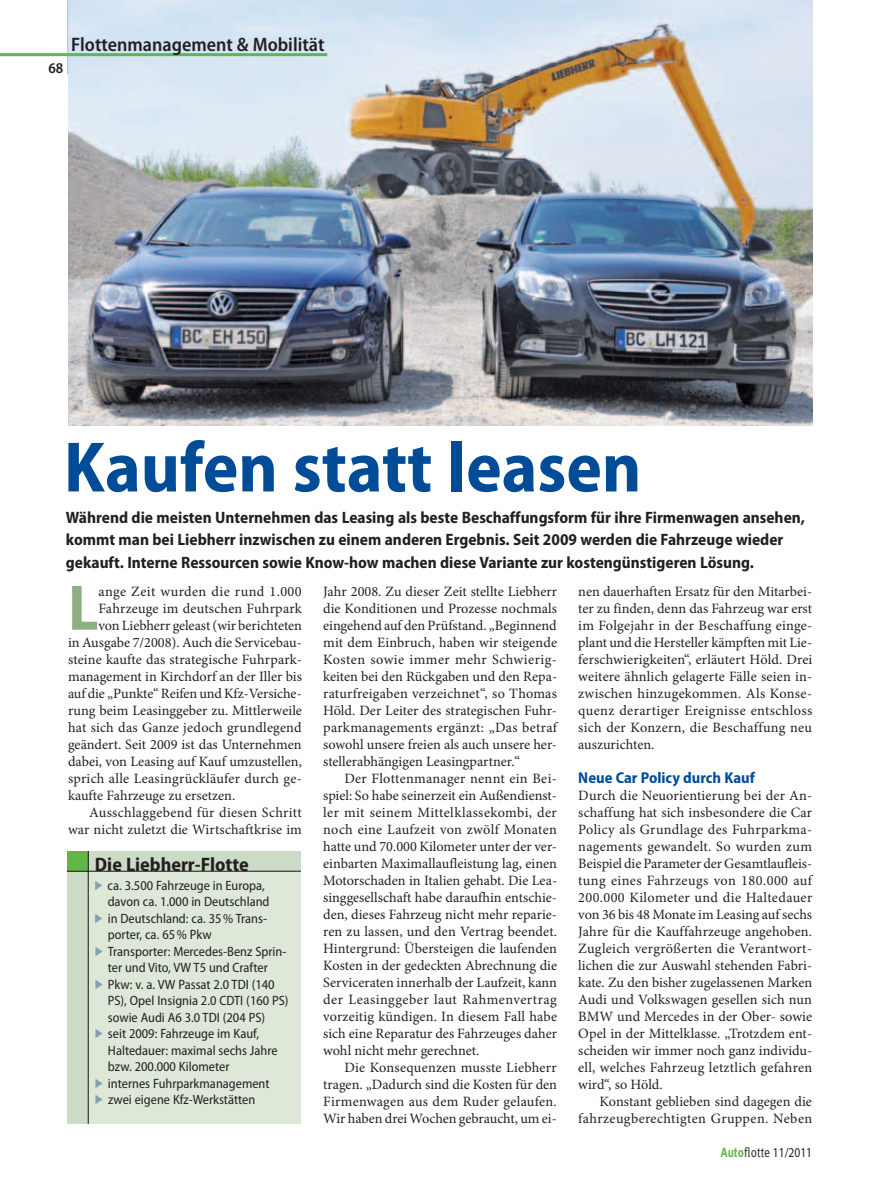
<style>
.page{position:relative;width:893px;height:1187px;background:#fff}
.page>*{position:absolute;margin:0;border:0;box-sizing:border-box;transform-origin:0 0}
.t1{font:700 semi-condensed 72px "Myriad Pro";color:#014c97}
.t2{font:700 semi-condensed 64.65px "Myriad Pro";color:#8cb081}
.t3{font:600 semi-condensed 19.5px "Myriad Pro";color:#231f20}
.t4{font:700 semi-condensed 19.5px "Myriad Pro";color:#231f20}
.t5{font:700 semi-condensed 16.5px/22.5px "Myriad Pro";color:#231f20}
.t6{font:700 semi-condensed 15.75px "Myriad Pro";color:#014c97}
.t7{font:600 semi-condensed 15px "Myriad Pro";color:#231f20}
.t8{font:14.25px/17px "Minion Pro";letter-spacing:.005em;color:#231f20;text-align:justify}
.t9{font:14.25px "Minion Pro";letter-spacing:.03em;color:#231f20}
.t10{font:semi-condensed 13.5px/16.5px "Myriad Pro";color:#231f20}
.t11{font:13.5px "Myriad Pro";color:#231f20;scale:.85 1}
.s1{font-family:"Meta OT";font-weight:700;color:#60b745}
.s2{font-family:"Meta OT"}
</style>
<div class="page">
<img style="left:68px;top:0;width:744px;height:425px">
<div style="left:67px;top:850px;width:234px;height:273px;background:#cbdbc5"></div>
<div style="left:88px;top:872px;width:213px;height:251px;background:#dde8d8"></div>
<div style="left:67px;top:850px;width:21px;height:21px;background:#60b745"></div>
<hr style="left:88px;top:850px;width:1px;height:273px;background:#231f20">
<hr style="left:67px;top:870px;width:234px;height:1px;background:#231f20">
<hr style="left:67px;top:0;width:1px;height:74px;background:#b1bec6">
<hr style="left:0;top:53px;width:327px;height:3px;background:#60b745">
<p class="t7" style="left:48px;top:60px;width:16px">68</p>
<h3 class="t3" style="left:71px;top:33px;width:255px">Flottenmanagement &amp; Mobilität</h3>
<h1 class="t1" style="left:64px;top:427px;width:579px">Kaufen statt leasen</h1>
<p class="t5" style="left:66px;top:506px;width:741px">Während die meisten Unternehmen das Leasing als beste Beschaffungsform für ihre Firmenwagen ansehen, kommt man bei Liebherr inzwischen zu einem anderen Ergebnis. Seit 2009 werden die Fahrzeuge wieder gekauft. Interne Ressourcen sowie Know-how machen diese Variante zur kostengünstigeren Lösung.</p>
<h2 class="t2" style="left:68px;top:571px;width:32px">L</h2>
<p class="t9" style="left:99px;top:581px;width:205px">ange Zeit wurden die rund 1.000</p>
<p class="t8" style="left:99px;top:599px;width:205px">Fahrzeuge im deutschen Fuhrpark</p>
<p class="t8" style="left:99px;top:616px;width:205px">von Liebherr geleast (wir berichteten</p>
<p class="t8" style="left:68px;top:633px;width:235px">in Ausgabe 7/2008). Auch die Servicebau-</p>
<p class="t8" style="left:68px;top:650px;width:235px">steine kaufte das strategische Fuhrpark-</p>
<p class="t8" style="left:68px;top:667px;width:235px">management in Kirchdorf an der Iller bis</p>
<p class="t8" style="left:68px;top:684px;width:235px">auf die „Punkte“ Reifen und Kfz-Versiche-</p>
<p class="t8" style="left:68px;top:701px;width:235px">rung beim Leasinggeber zu. Mittlerweile</p>
<p class="t8" style="left:68px;top:718px;width:235px">hat sich das Ganze jedoch grundlegend</p>
<p class="t8" style="left:68px;top:735px;width:235px">geändert. Seit 2009 ist das Unternehmen</p>
<p class="t8" style="left:68px;top:752px;width:235px">dabei, von Leasing auf Kauf umzustellen,</p>
<p class="t8" style="left:68px;top:769px;width:235px">sprich alle Leasingrückläufer durch ge-</p>
<p class="t8" style="left:68px;top:786px;width:169px">kaufte Fahrzeuge zu ersetzen.</p>
<p class="t8" style="left:89px;top:804px;width:214px">Ausschlaggebend für diesen Schritt</p>
<p class="t8" style="left:68px;top:821px;width:235px">war nicht zuletzt die Wirtschaftkrise im</p>
<h3 class="t4" style="left:95px;top:854px;width:155px">Die Liebherr-Flotte</h3>
<p class="t10" style="left:108px;top:877px;width:182px">ca. 3.500 Fahrzeuge in Europa, davon ca. 1.000 in Deutschland<br>in Deutschland: ca. 35% Trans&shy;porter, ca. 65% Pkw<br>Transporter: Mercedes-Benz Sprin&shy;ter und Vito, VW T5 und Crafter<br>Pkw: v. a. VW Passat 2.0 TDI (140<br>PS), Opel Insignia 2.0 CDTI (160 PS) sowie Audi A6 3.0 TDI (204 PS)<br>seit 2009: Fahrzeuge im Kauf,<br>Haltedauer: maximal sechs Jahre bzw. 200.000 Kilometer<br>internes Fuhrparkmanagement zwei eigene Kfz-Werkstätten</p>
<p class="t8" style="left:323px;top:582px;width:235px">Jahr 2008. Zu dieser Zeit stellte Liebherr die Konditionen und Prozesse nochmals eingehend auf den Prüfstand. „Beginnend mit dem Einbruch, haben wir steigende Kosten sowie immer mehr Schwierig&shy;keiten bei den Rückgaben und den Repa&shy;raturfreigaben verzeichnet“, so Thomas Höld. Der Leiter des strategischen Fuhr&shy;parkmanagements ergänzt: „Das betraf sowohl unsere freien als auch unsere her&shy;stellerabhängigen Leasingpartner.“</p>
<p class="t8" style="left:323px;top:770px;width:235px;text-indent:21px">Der Flottenmanager nennt ein Bei&shy;spiel: So habe seinerzeit ein Außendienst&shy;ler mit seinem Mittelklassekombi, der noch eine Laufzeit von zwölf Monaten hatte und 70.000 Kilometer unter der ver&shy;einbarten Maximallaufleistung lag, einen Motorschaden in Italien gehabt. Die Lea&shy;singgesellschaft habe daraufhin entschie&shy;den, dieses Fahrzeug nicht mehr reparie&shy;ren zu lassen, und den Vertrag beendet.<br>Hintergrund: Übersteigen die laufenden Kosten in der gedeckten Abrechnung die Serviceraten innerhalb der Laufzeit, kann der Leasinggeber laut Rahmenvertrag vorzeitig kündigen. In diesem Fall habe sich eine Reparatur des Fahrzeuges daher wohl nicht mehr gerechnet.</p>
<p class="t8" style="left:323px;top:1059px;width:235px;text-indent:21px">Die Konsequenzen musste Liebherr tragen. „Dadurch sind die Kosten für den Firmenwagen aus dem Ruder gelaufen.<br>Wir haben drei Wochen gebraucht, um ei-</p>
<p class="t8" style="left:578px;top:583px;width:236px;text-align:left">nen dauerhaften Ersatz für den Mitarbei&shy;ter zu finden, denn das Fahrzeug war erst im Folgejahr in der Beschaffung einge&shy;plant und die Hersteller kämpften mit Lie&shy;ferschwierigkeiten“, erläutert Höld. Drei weitere ähnlich gelagerte Fälle seien in&shy;zwischen hinzugekommen. Als Konse&shy;quenz derartiger Ereignisse entschloss sich der Konzern, die Beschaffung neu auszurichten.</p>
<p class="t6" style="left:578px;top:768px;width:178px">Neue Car Policy durch Kauf</p>
<p class="t8" style="left:578px;top:786px;width:235px;text-align:left">Durch die Neuorientierung bei der An&shy;schaffung hat sich insbesondere die Car Policy als Grundlage des Fuhrparkma&shy;nagements gewandelt. So wurden zum Beispiel die Parameter der Gesamtlaufleis&shy;tung eines Fahrzeugs von 180.000 auf 200.000 Kilometer und die Haltedauer von 36 bis 48 Monate im Leasing auf sechs Jahre für die Kauffahrzeuge angehoben.<br>Zugleich vergrößerten die Verantwort&shy;lichen die zur Auswahl stehenden Fabri&shy;kate. Zu den bisher zugelassenen Marken Audi und Volkswagen gesellen sich nun BMW und Mercedes in der Ober- sowie Opel in der Mittelklasse. „Trotzdem ent&shy;scheiden wir immer noch ganz individu&shy;ell, welches Fahrzeug letztlich gefahren wird“, so Höld.</p>
<p class="t8" style="left:578px;top:1093px;width:235px;text-align:right">Konstant geblieben sind dagegen die fahrzeugberechtigten Gruppen. Neben</p>
<p class="t11" style="left:721px;top:1144px;width:109px"><span class="s1">Auto</span><span class="s2">flotte</span> 11/2011</p>
</div>
